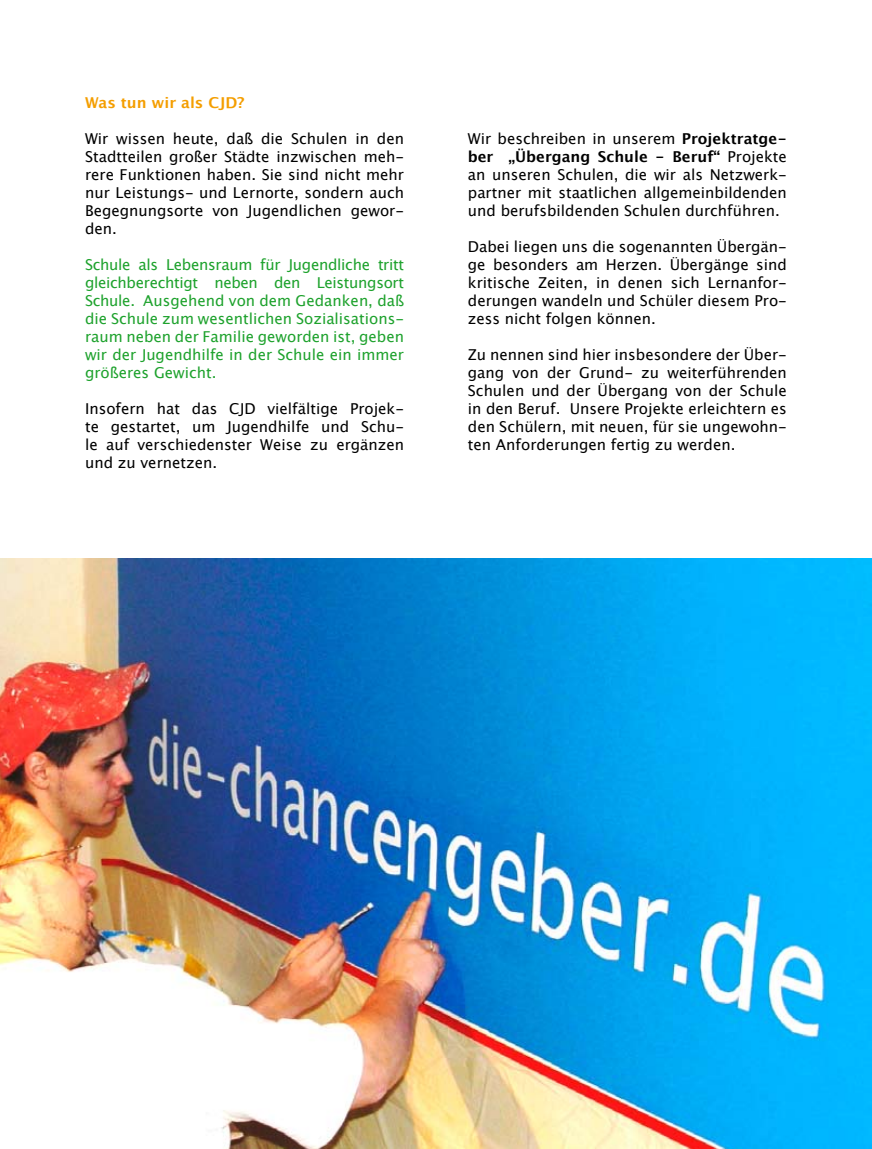
<style>
.page{position:relative;width:872px;height:1149px;background:#fff}
.page>*{position:absolute;margin:0;border:0;box-sizing:border-box;transform-origin:0 0}
.t1{font:15px/18px "Lucida Grande";color:#000;text-align:justify}
.t2{font:15px/18px "Lucida Grande";color:#1ea22d;text-align:justify}
.t3{font:700 15px "Lucida Grande";color:#f49e00}
.s1{font-weight:700}
</style>
<div class="page">
<img style="left:0;top:558px;width:871px;height:589px">
<p class="t3" style="left:85px;top:90px;width:161px">Was tun wir als CJD?</p>
<p class="t1" style="left:85px;top:130px;width:320px">Wir wissen heute, daß die Schulen in den Stadtteilen großer Städte inzwischen meh&shy;rere Funktionen haben. Sie sind nicht mehr nur Leistungs- und Lernorte, sondern auch Begegnungsorte von Jugendlichen gewor&shy;den.</p>
<p class="t2" style="left:85px;top:256px;width:320px">Schule als Lebensraum für Jugendliche tritt gleichberechtigt neben den Leistungsort Schule. Ausgehend von dem Gedanken, daß die Schule zum wesentlichen Sozialisations&shy;raum neben der Familie geworden ist, geben wir der Jugendhilfe in der Schule ein immer größeres Gewicht.</p>
<p class="t1" style="left:85px;top:400px;width:320px">Insofern hat das CJD vielfältige Projek&shy;te gestartet, um Jugendhilfe und Schu&shy;le auf verschiedenster Weise zu ergänzen und zu vernetzen.</p>
<p class="t1" style="left:468px;top:130px;width:320px">Wir beschreiben in unserem <span class="s1">Projektratge&shy;ber „Übergang Schule - Beruf“</span> Projekte an unseren Schulen, die wir als Netzwerk&shy;partner mit staatlichen allgemeinbildenden und berufsbildenden Schulen durchführen.</p>
<p class="t1" style="left:468px;top:238px;width:320px">Dabei liegen uns die sogenannten Übergän&shy;ge besonders am Herzen. Übergänge sind kritische Zeiten, in denen sich Lernanfor&shy;derungen wandeln und Schüler diesem Pro&shy;zess nicht folgen können.</p>
<p class="t1" style="left:468px;top:346px;width:320px">Zu nennen sind hier insbesondere der Über&shy;gang von der Grund- zu weiterführenden Schulen und der Übergang von der Schule in den Beruf. Unsere Projekte erleichtern es den Schülern, mit neuen, für sie ungewohn&shy;ten Anforderungen fertig zu werden.</p>
</div>
